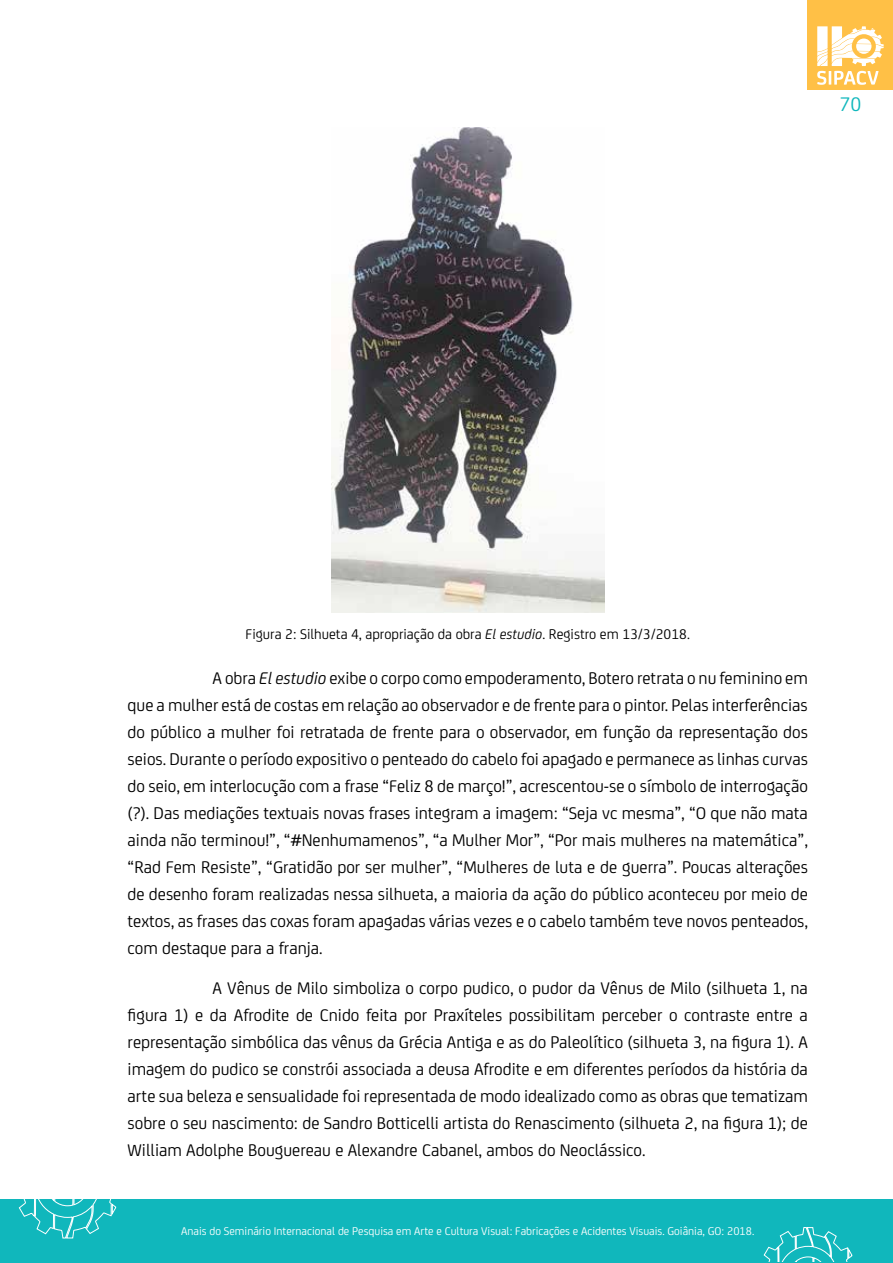
<style>
.page{position:relative;width:893px;height:1263px;background:#fff}
.page>*{position:absolute;margin:0;border:0;box-sizing:border-box;transform-origin:0 0}
.t1{font:21px "FS Joey";color:#10b7bc}
.t2{font:18px/27px "FS Joey";color:#000;text-align:justify}
.t3{font:15px "FS Joey";color:#000}
.t4{font:12px "FS Joey";color:#fff}
.s1{font-style:italic}
</style>
<div class="page">
<div style="left:808px;top:0;width:85px;height:89px;background:#ffc046"></div>
<svg style="left:817px;top:26px;width:67px;height:59px"></svg>
<div style="left:0;top:1199px;width:893px;height:64px;background:#10b7bc"></div>
<svg style="left:18px;top:1199px;width:99px;height:40px"></svg>
<svg style="left:763px;top:1227px;width:90px;height:35px"></svg>
<img style="left:331px;top:128px;width:273px;height:484px">
<p class="t1" style="left:840px;top:90px;width:23px">70</p>
<p class="t3" style="left:246px;top:624px;width:446px">Figura 2: Silhueta 4, apropriação da obra <span class="s1">El estudio</span>. Registro em 13/3/2018.</p>
<p class="t2" style="left:128px;top:664px;width:682px;text-indent:85px">A obra <span class="s1">El estudio</span> exibe o corpo como empoderamento, Botero retrata o nu feminino em que a mulher está de costas em relação ao observador e de frente para o pintor. Pelas interferências do público a mulher foi retratada de frente para o observador, em função da representação dos seios. Durante o período expositivo o penteado do cabelo foi apagado e permanece as linhas curvas do seio, em interlocução com a frase “Feliz 8 de março!”, acrescentou-se o símbolo de interrogação (?). Das mediações textuais novas frases integram a imagem: “Seja vc mesma”, “O que não mata ainda não terminou!”, “#Nenhumamenos”, “a Mulher Mor”, “Por mais mulheres na matemática”, “Rad Fem Resiste”, “Gratidão por ser mulher”, “Mulheres de luta e de guerra”. Poucas alterações de desenho foram realizadas nessa silhueta, a maioria da ação do público aconteceu por meio de textos, as frases das coxas foram apagadas várias vezes e o cabelo também teve novos penteados, com destaque para a franja.</p>
<p class="t2" style="left:128px;top:974px;width:682px;text-indent:85px">A Vênus de Milo simboliza o corpo pudico, o pudor da Vênus de Milo (silhueta 1, na figura 1) e da Afrodite de Cnido feita por Praxíteles possibilitam perceber o contraste entre a representação simbólica das vênus da Grécia Antiga e as do Paleolítico (silhueta 3, na figura 1). A imagem do pudico se constrói associada a deusa Afrodite e em diferentes períodos da história da arte sua beleza e sensualidade foi representada de modo idealizado como as obras que tematizam sobre o seu nascimento: de Sandro Botticelli artista do Renascimento (silhueta 2, na figura 1); de William Adolphe Bouguereau e Alexandre Cabanel, ambos do Neoclássico.</p>
<p class="t4" style="left:181px;top:1223px;width:575px">Anais do Seminário Internacional de Pesquisa em Arte e Cultura Visual: Fabricações e Acidentes Visuais. Goiânia, GO: 2018.</p>
</div>
